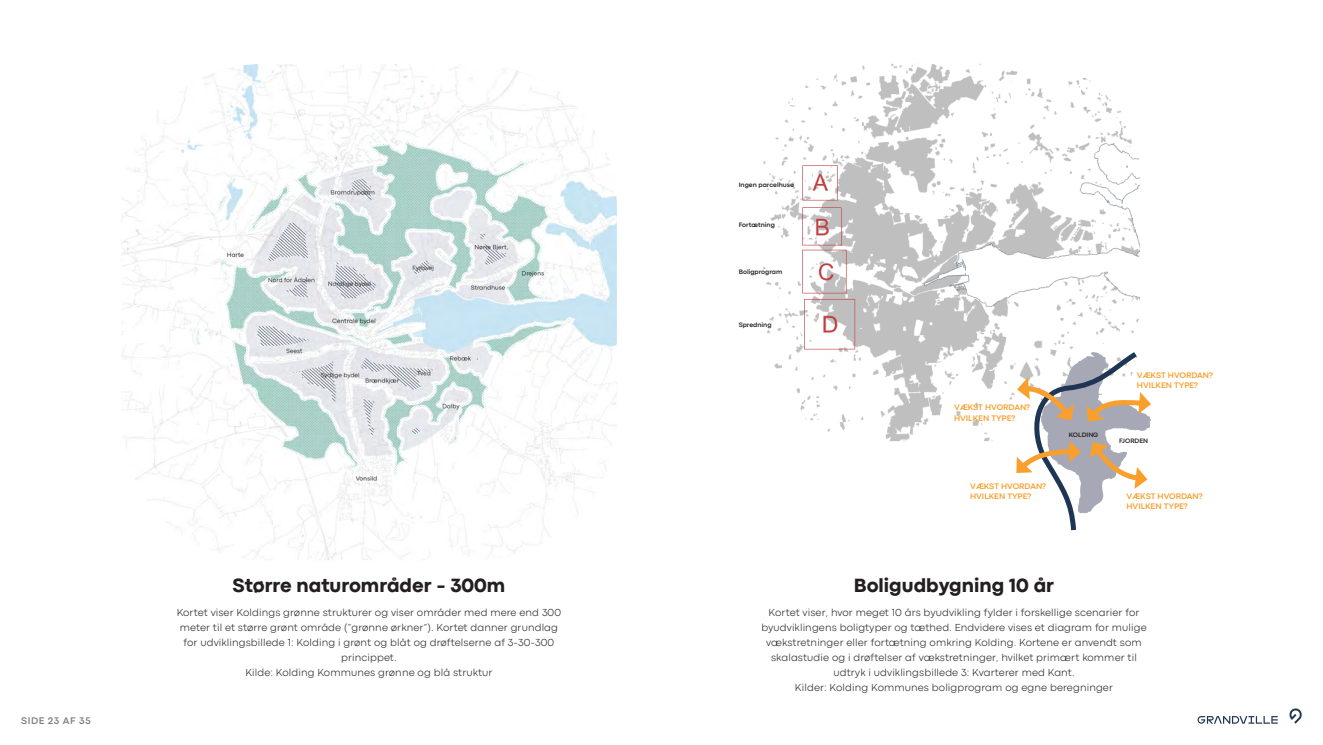
<style>
.page{position:relative;width:1323px;height:745px;background:#fff}
.page>*{position:absolute;margin:0;border:0;box-sizing:border-box;transform-origin:0 0}
.GV_Sideoverskrift{font:800 20px "Codec Pro";color:#231f20}
.GV_Brødtekst{font:300 10.62px/15px "Codec Pro";letter-spacing:.01em;color:#231f20;text-align:center}
.t1{font:700 10px "Codec Pro";letter-spacing:.05em;color:#867f7c}
.t2{font:700 8.38px "Codec Pro";color:#f99f2d}
.t3{font:700 6.62px "Codec Pro";color:#231f20}
</style>
<div class="page">
<svg style="left:1197px;top:716px;width:81px;height:7px"></svg>
<svg style="left:1289px;top:708px;width:13px;height:15px"></svg>
<img style="left:121px;top:64px;width:496px;height:496px">
<img style="left:763px;top:64px;width:377px;height:377px">
<svg style="left:1014px;top:347px;width:137px;height:184px"></svg>
<p class="t1" style="left:21px;top:714px;width:71px">SIDE 23 AF 35</p>
<p class="t3" style="left:739px;top:180px;width:57px">Ingen parcelhuse</p>
<p class="t3" style="left:739px;top:221px;width:38px">Fortætning</p>
<p class="t3" style="left:739px;top:268px;width:45px">Boligprogram</p>
<p class="t3" style="left:739px;top:321px;width:34px">Spredning</p>
<p class="t2" style="left:954px;top:402px;width:78px">VÆKST HVORDAN?</p>
<p class="t2" style="left:954px;top:412px;width:63px">HVILKEN TYPE?</p>
<p class="t2" style="left:970px;top:481px;width:78px">VÆKST HVORDAN?</p>
<p class="t2" style="left:970px;top:491px;width:63px">HVILKEN TYPE?</p>
<p class="t3" style="left:1069px;top:431px;width:31px">KOLDING</p>
<p class="t2" style="left:1137px;top:370px;width:78px">VÆKST HVORDAN?</p>
<p class="t2" style="left:1137px;top:380px;width:63px">HVILKEN TYPE?</p>
<p class="t3" style="left:1119px;top:436px;width:31px">FJORDEN</p>
<p class="t2" style="left:1126px;top:491px;width:78px">VÆKST HVORDAN?</p>
<p class="t2" style="left:1126px;top:501px;width:63px">HVILKEN TYPE?</p>
<h3 class="GV_Sideoverskrift" style="left:232px;top:573px;width:274px">Større naturområder - 300m</h3>
<h3 class="GV_Sideoverskrift" style="left:854px;top:573px;width:202px">Boligudbygning 10 år</h3>
<p class="GV_Brødtekst" style="left:177px;top:604px;width:386px">Kortet viser Koldings grønne strukturer og viser områder med mere end 300 meter til et større grønt område (”grønne ørkner”). Kortet danner grundlag for udviklingsbillede 1: Kolding i grønt og blåt og drøftelserne af 3-30-300 princippet.<br>Kilde: Kolding Kommunes grønne og blå struktur</p>
<p class="GV_Brødtekst" style="left:761px;top:604px;width:387px">Kortet viser, hvor meget 10 års byudvikling fylder i forskellige scenarier for byudviklingens boligtyper og tæthed. Endvidere vises et diagram for mulige vækstretninger eller fortætning omkring Kolding. Kortene er anvendt som skalastudie og i drøftelser af vækstretninger, hvilket primært kommer til udtryk i udviklingsbillede 3: Kvarterer med Kant.<br>Kilder: Kolding Kommunes boligprogram og egne beregninger</p>
</div>
